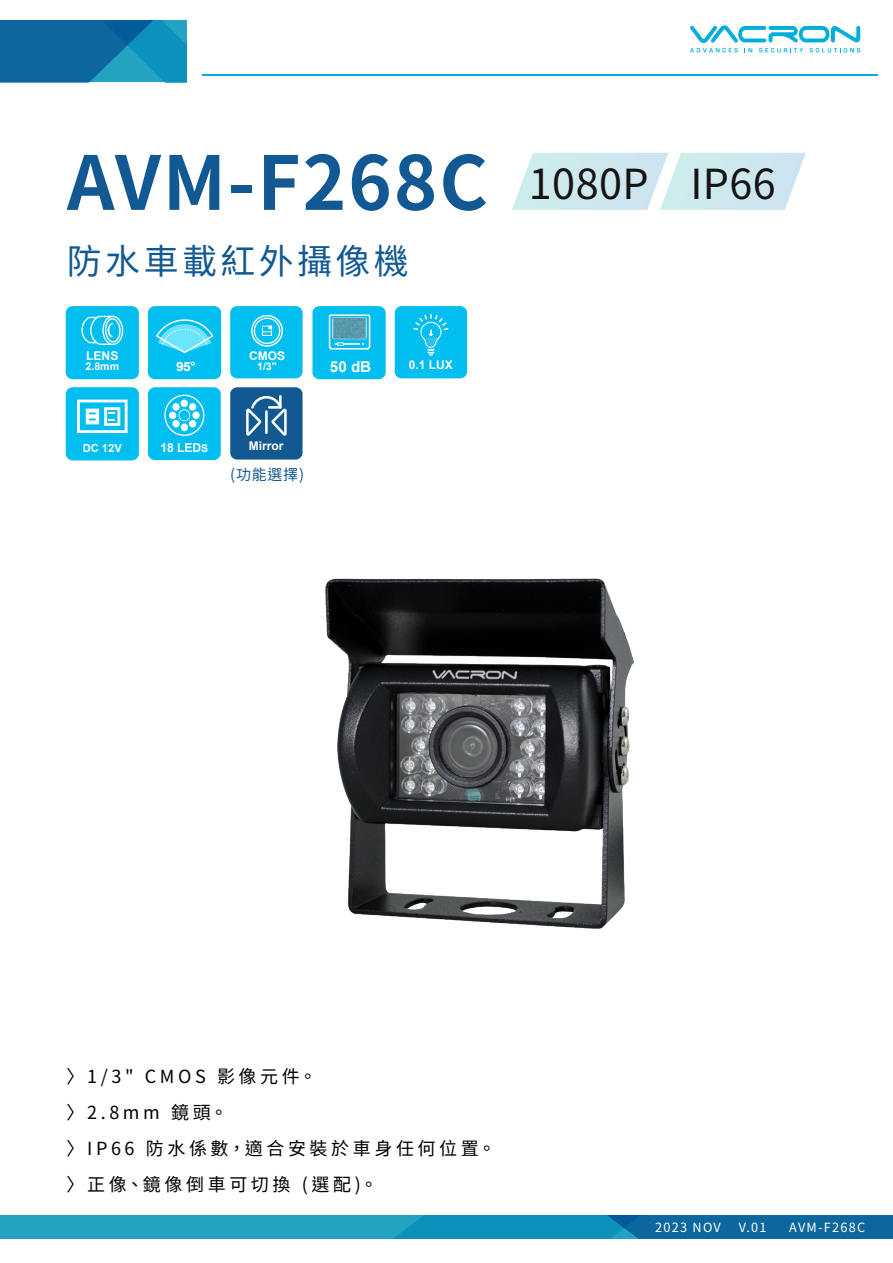
<style>
.page{position:relative;width:893px;height:1263px;background:#fff}
.page>*{position:absolute;margin:0;border:0;box-sizing:border-box;transform-origin:0 0}
.t1{font:700 74.25px "Noto Sans CJ Ktc";letter-spacing:.025em;color:#125993}
.t2{font:41.4px "Noto Sans CJ Ktc";letter-spacing:.01em;color:#141414}
.t3{font:34.95px "Noto Sans CJ Ktc";letter-spacing:.1em;color:#125993}
.t4{font:18px/36px "Noto Sans CJ Ktc";letter-spacing:.2em;color:#000}
.t5{font:700 15.15px "Arial";color:#fff}
.t6{font:15px "Noto Sans CJ Ktc";color:#125992}
.t7{font:12.75px "Noto Sans CJ Ktc";letter-spacing:.1em;color:#fff}
.t8{font:700 12.75px "Arial";color:#fff;scale:1.08 1}
.t9{font:700 12.45px "Arial";color:#fff}
.t10{font:700 12.15px "Arial";color:#fff}
.t11{font:700 12px "Arial";color:#fff}
.t12{font:700 11.25px "Arial";color:#fff}
.t13{font:700 10.65px "Arial";color:#fff}
.t14{font:700 10.5px "Arial";color:#fff}
.s1{font-size:10.8px}
</style>
<div class="page">
<div style="left:0;top:1215px;width:893px;height:23px;background:#23a3c1"></div>
<svg style="left:395px;top:1215px;width:498px;height:23px;background:#0b7aab"></svg>
<hr style="left:202px;top:74px;width:676px;height:2px;background:#00aedc">
<svg style="left:0;top:20px;width:186px;height:62px;background:#0d77a8"></svg>
<svg style="left:690px;top:25px;width:170px;height:27px"></svg>
<div style="left:148px;top:306px;width:73px;height:73px;background:#00bef0;border-radius:7px"></div>
<svg style="left:156px;top:319px;width:58px;height:35px"></svg>
<svg style="left:512px;top:153px;width:294px;height:57px;background:#d2eaef"></svg>
<div style="left:66px;top:387px;width:73px;height:73px;background:#00bef0;border-radius:7px"></div>
<svg style="left:77px;top:400px;width:51px;height:33px"></svg>
<div style="left:66px;top:306px;width:73px;height:73px;background:#00bef0;border-radius:7px"></div>
<svg style="left:81px;top:316px;width:42px;height:29px"></svg>
<div style="left:312px;top:306px;width:74px;height:73px;background:#00bef0;border-radius:7px"></div>
<div style="left:329px;top:314px;width:41px;height:35px;border:2px solid #fff"></div>
<div style="left:334px;top:342px;width:31px;height:4px;border:1px solid #00bef0"></div>
<svg style="left:333px;top:339px;width:33px;height:6px"></svg>
<div style="left:333px;top:317px;width:33px;height:22px;background:#5999a9;border-radius:2px"></div>
<div style="left:332px;top:317px;width:35px;height:22px;border:1px solid #fff;border-radius:2px"></div>
<div style="left:395px;top:306px;width:72px;height:72px;background:#00bef0;border-radius:7px"></div>
<svg style="left:413px;top:314px;width:35px;height:42px"></svg>
<div style="left:230px;top:306px;width:73px;height:72px;background:#00bef0;border-radius:7px"></div>
<svg style="left:251px;top:315px;width:32px;height:32px"></svg>
<div style="left:230px;top:387px;width:73px;height:73px;background:#125992;border-radius:7px"></div>
<svg style="left:246px;top:395px;width:41px;height:41px"></svg>
<img style="left:325px;top:578px;width:309px;height:351px">
<div style="left:148px;top:387px;width:73px;height:73px;background:#00bef0;border-radius:7px"></div>
<svg style="left:164px;top:395px;width:40px;height:41px"></svg>
<h1 class="t1" style="left:67px;top:141px;width:423px">AVM-F268C</h1>
<h3 class="t3" style="left:67px;top:241px;width:343px">防水車載紅外攝像機</h3>
<p class="t10" style="left:86px;top:347px;width:34px">LENS</p>
<p class="t13" style="left:85px;top:359px;width:35px">2.8mm</p>
<p class="t5" style="left:330px;top:356px;width:43px">50 dB</p>
<p class="t11" style="left:409px;top:356px;width:46px">0.1 LUX</p>
<p class="t11" style="left:249px;top:347px;width:37px">CMOS</p>
<p class="t14" style="left:257px;top:359px;width:21px">1/3"</p>
<p class="t8" style="left:176px;top:357px;width:20px">95°</p>
<p class="t12" style="left:83px;top:440px;width:41px">DC 12V</p>
<p class="t9" style="left:160px;top:439px;width:49px">18 LED<span class="s1">S</span></p>
<p class="t11" style="left:249px;top:437px;width:36px">Mirror</p>
<p class="t6" style="left:230px;top:466px;width:75px">(功能選擇)</p>
<h2 class="t2" style="left:529px;top:161px;width:249px">1080P IP66</h2>
<p class="t4" style="left:66px;top:1059px;width:431px">〉 1/3" CMOS 影像元件。<br>〉 2.8mm 鏡頭。<br>〉 IP66 防水係數，適合安裝於車身任何位置。〉 正像、鏡像倒車可切換 (選配)。</p>
<p class="t7" style="left:655px;top:1220px;width:67px">2023 NOV</p>
<p class="t7" style="left:739px;top:1220px;width:29px">V.01</p>
<p class="t7" style="left:789px;top:1220px;width:78px">AVM-F268C</p>
</div>
